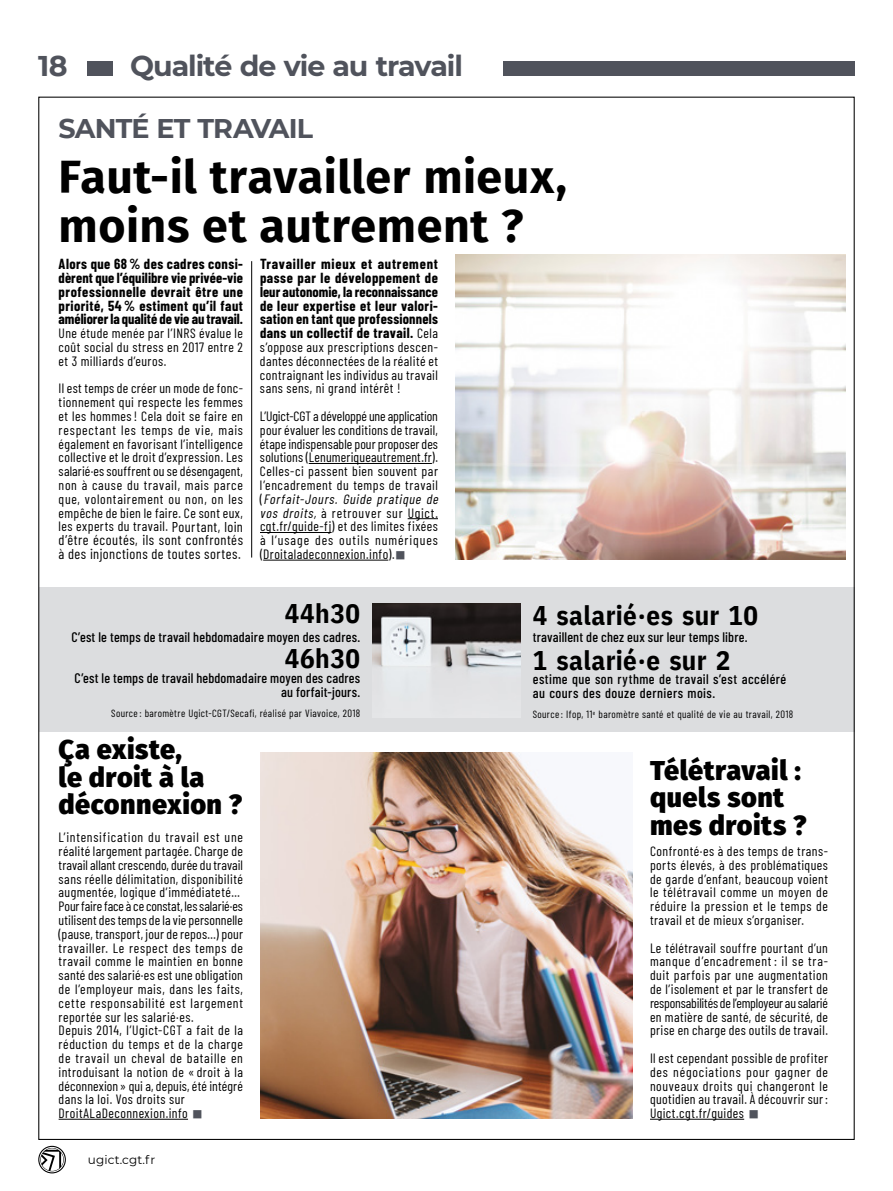
<style>
.page{position:relative;width:893px;height:1191px;background:#fff}
.page>*{position:absolute;margin:0;border:0;box-sizing:border-box;transform-origin:0 0}
.t1{font:700 46.5px/48.3px "Fira Sans";letter-spacing:.01em;color:#000}
.t2{font:700 28.5px "Montserrat";letter-spacing:-.03em;color:#50535c}
.t3{font:900 27px/27.5px "Fira Sans";letter-spacing:.015em;color:#000}
.t4{font:700 27px "IBM Plex Sans Cond";letter-spacing:.015em;color:#000}
.t5{font:700 27px "Montserrat";letter-spacing:-.035em;color:#50535c}
.t6{font:700 14.25px/13.8px "Barlow Condensed";letter-spacing:.015em;color:#000;text-align:justify}
.t7{font:14.25px/13.8px "Barlow Condensed";letter-spacing:.035em;color:#000}
.t8{font:500 13.8px/13.8px "Barlow Condensed";letter-spacing:.015em;color:#000;text-align:right}
.t9{font:13.5px/13.8px "Barlow Condensed";letter-spacing:.035em;color:#000;text-align:justify}
.t10{font:12px "Montserrat";letter-spacing:.01em;color:#000}
.t11{font:10.5px "Barlow Condensed";letter-spacing:.035em;color:#000}
.s1{font-size:14.25px}
.s2{font-weight:400;font-size:13.5px}
.s3{font-style:italic}
.s4{font-family:"Montserrat";font-size:21px;color:#50535c}
</style>
<div class="page">
<div style="left:39px;top:586px;width:815px;height:145px;background:#dcdddf"></div>
<img style="left:260px;top:752px;width:373px;height:366px">
<img style="left:455px;top:254px;width:390px;height:305px">
<div style="left:503px;top:62px;width:352px;height:14px;background:#50535c"></div>
<hr style="left:251px;top:261px;width:1px;height:296px;background:#000">
<div style="left:87px;top:62px;width:26px;height:14px;background:#50535c"></div>
<img style="left:373px;top:603px;width:147px;height:106px">
<hr style="left:309px;top:463px;width:123px;height:1px;background:#000">
<hr style="left:408px;top:518px;width:30px;height:1px;background:#000">
<hr style="left:260px;top:532px;width:72px;height:1px;background:#000">
<hr style="left:263px;top:560px;width:125px;height:1px;background:#000">
<hr style="left:59px;top:1118px;width:129px;height:1px;background:#000">
<hr style="left:650px;top:1118px;width:94px;height:1px;background:#000">
<div style="left:38px;top:1145px;width:28px;height:28px;border:3px solid #000;border-radius:50%"></div>
<svg style="left:38px;top:1148px;width:24px;height:26px"></svg>
<div style="left:40px;top:1147px;width:25px;height:25px;border:1px solid #fff;border-radius:50%"></div>
<h2 class="t2" style="left:130px;top:45px;width:334px">Qualité de vie au travail</h2>
<h3 class="t5" style="left:59px;top:109px;width:256px">Santé et travail</h3>
<h2 class="t2" style="left:38px;top:45px;width:31px">18</h2>
<h1 class="t1" style="left:59px;top:150px;width:510px">Faut-il travailler mieux, moins et autrement ?</h1>
<p class="t6" style="left:59px;top:256px;width:186px">Alors que 68 % des cadres consi&shy;dèrent que l’équilibre vie privée-vie professionnelle devrait être une priorité, 54 % estiment qu’il faut améliorer la qualité de vie au travail.</p>
<p class="t9" style="left:59px;top:325px;width:186px">Une étude menée par l’INRS évalue le coût social du stress en 2017 entre 2 et 3 milliards d’euros.</p>
<p class="t9" style="left:59px;top:381px;width:186px">Il est temps de créer un mode de fonc&shy;tionnement qui respecte les femmes et les hommes! Cela doit se faire en respectant les temps de vie, mais également en favorisant l’intelligence collective et le droit d’expression. Les salarié·es souffrent ou se désengagent, non à cause du travail, mais parce que, volontairement ou non, on les empêche de bien le faire. Ce sont eux, les experts du travail. <span class="s1">Pourtant, loin</span></p>
<p class="t7" style="left:59px;top:532px;width:186px">d’être écoutés, ils sont confrontés à des injonctions de toutes sortes.</p>
<p class="t6" style="left:260px;top:256px;width:179px">Travailler mieux et autrement passe par le développement de leur autonomie, la reconnaissance de leur expertise et leur valori&shy;sation en tant que professionnels dans un collectif de travail. <span class="s2">Cela</span></p>
<p class="t9" style="left:260px;top:339px;width:179px">s’oppose aux prescriptions descen&shy;dantes déconnectées de la réalité et contraignant les individus au travail sans sens, ni grand intérêt !</p>
<p class="t9" style="left:260px;top:408px;width:183px;text-align:left">L’Ugict-CGT a développé une application pour évaluer les conditions de travail, étape indispensable pour proposer des solutions (Lenumeriqueautrement.fr).<br>Celles-ci passent bien souvent par l’encadrement du temps de travail ( <span class="s3">Forfait-Jours. Guide pratique de vos droits,</span> à retrouver sur Ugict. cgt.fr/guide-fj) et des limites fixées à l’usage des outils numériques (Droitaladeconnexion.info).<span class="s4">■</span></p>
<h3 class="t4" style="left:285px;top:591px;width:77px">44h30</h3>
<p class="t8" style="left:71px;top:629px;width:290px">C’est le temps de travail hebdomadaire moyen des cadres.</p>
<h3 class="t4" style="left:285px;top:637px;width:77px">46h30</h3>
<p class="t8" style="left:75px;top:670px;width:287px">C’est le temps de travail hebdomadaire moyen des cadres au forfait-jours.</p>
<p class="t11" style="left:111px;top:706px;width:250px">Source: baromètre Ugict-CGT/Secafi, réalisé par Viavoice, 2018</p>
<h3 class="t3" style="left:59px;top:733px;width:185px">Ça existe,<br>le droit à la déconnexion ?</h3>
<p class="t9" style="left:59px;top:829px;width:186px;text-align:left">L’intensification du travail est une réalité largement partagée. Charge de travail allant crescendo, durée du travail sans réelle délimitation, disponibilité augmentée, logique d’immédiateté… Pour faire face à ce constat, les salarié·es utilisent des temps de la vie personnelle (pause, transport, jour de repos…) pour travailler. Le respect des temps de travail comme le maintien en bonne santé des salarié·es est une obligation de l’employeur mais, dans les faits, cette responsabilité est largement reportée sur les salarié·es.<br>Depuis 2014, l’Ugict-CGT a fait de la réduction du temps et de la charge de travail un cheval de bataille en introduisant la notion de « droit à la déconnexion» qui a, depuis, été intégré dans la loi. Vos droits sur DroitALaDeconnexion.info <span class="s4">■</span></p>
<p class="t10" style="left:88px;top:1151px;width:69px">ugict.cgt.fr</p>
<h3 class="t4" style="left:533px;top:593px;width:227px">4 salarié·es sur 10</h3>
<p class="t8" style="left:533px;top:629px;width:216px">travaillent de chez eux sur leur temps libre.</p>
<h3 class="t4" style="left:533px;top:639px;width:199px">1 salarié·e sur 2</h3>
<p class="t8" style="left:533px;top:671px;width:255px;text-align:left">estime que son rythme de travail s’est accéléré au cours des douze derniers mois.</p>
<p class="t11" style="left:533px;top:707px;width:262px">Source : Ifop, 11<sup>e</sup> baromètre santé et qualité de vie au travail, 2018</p>
<h3 class="t3" style="left:650px;top:754px;width:158px">Télétravail : quels sont mes droits ?</h3>
<p class="t9" style="left:650px;top:843px;width:180px">Confronté·es à des temps de trans&shy;ports élevés, à des problématiques de garde d’enfant, beaucoup voient le télétravail comme un moyen de réduire la pression et le temps de travail et de mieux s’organiser.</p>
<p class="t9" style="left:650px;top:939px;width:179px">Le télétravail souffre pourtant d’un manque d’encadrement : il se tra&shy;duit parfois par une augmentation de l’isolement et par le transfert de responsabilités de l’employeur au salarié en matière de santé, de sécurité, de prise en charge des outils de travail.</p>
<p class="t9" style="left:650px;top:1050px;width:179px">Il est cependant possible de profiter des négociations pour gagner de nouveaux droits qui changeront le quotidien au travail. À découvrir sur :<br>Ugict.cgt.fr/guides <span class="s4">■</span></p>
</div>
